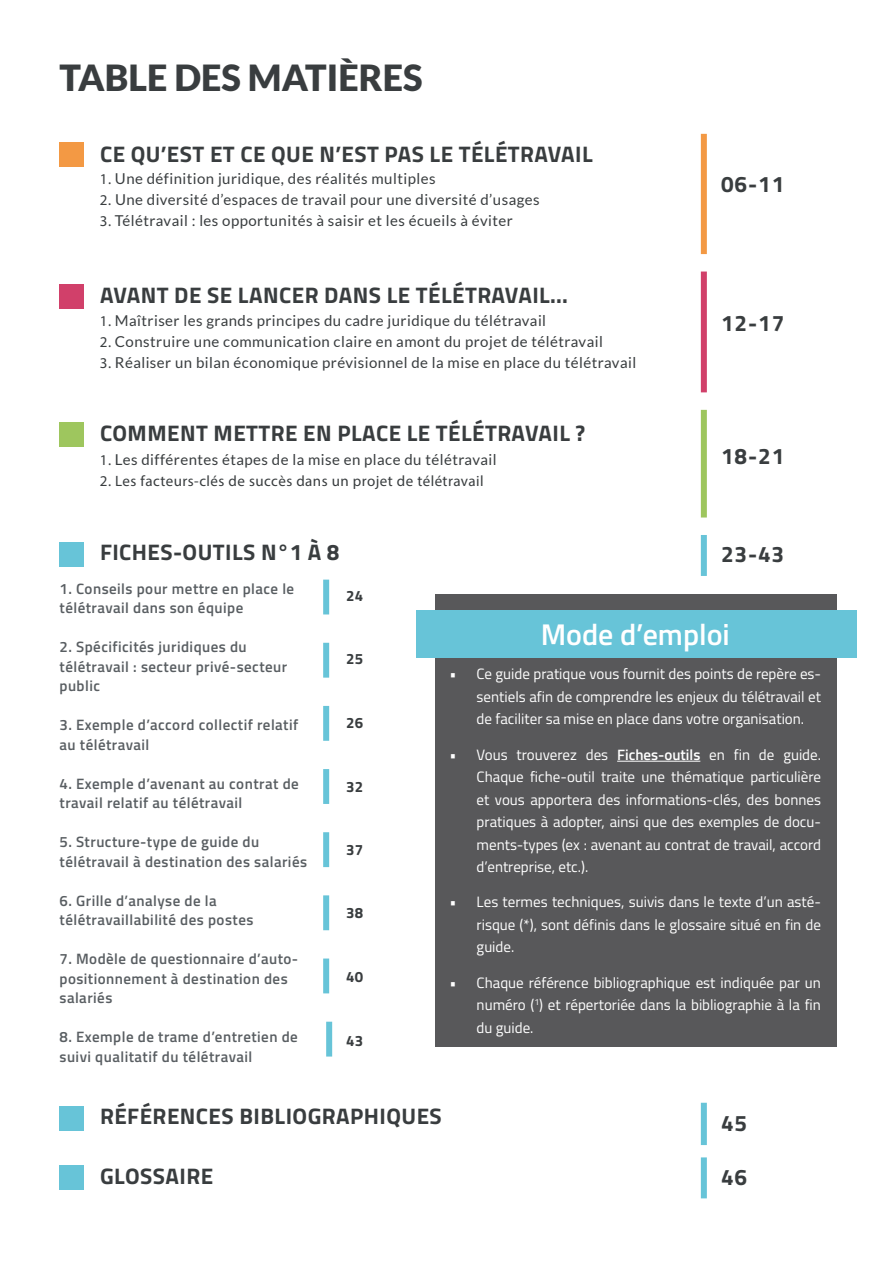
<style>
.page{position:relative;width:893px;height:1263px;background:#fff}
.page>*{position:absolute;margin:0;border:0;box-sizing:border-box;transform-origin:0 0}
.t1{font:900 36px "Lato";color:#393d3f}
.t2{font:600 30px "Titillium";color:#fff}
.t3{font:700 22.5px "Titillium";letter-spacing:.02em;color:#393d3f}
.t4{font:15px/22.5px "Titillium";color:#fff;text-align:justify}
.t5{font:600 15px/19.5px "Titillium";letter-spacing:.03em;color:#595e62}
.t6{font:15px "Lato";letter-spacing:.03em;color:#393d3f}
.t7{font:15px "Myriad Pro";letter-spacing:.03em;color:#393d3f}
.t8{font:700 15px "Titillium";letter-spacing:.03em;color:#393d3f}
.s1{font-family:"Myriad Pro"}
.s2{font-weight:600}
</style>
<div class="page">
<div style="left:701px;top:134px;width:6px;height:120px;background:#f39944"></div>
<div style="left:60px;top:142px;width:24px;height:24px;background:#f39944"></div>
<div style="left:701px;top:272px;width:6px;height:120px;background:#d1406a"></div>
<div style="left:60px;top:284px;width:24px;height:24px;background:#d1406a"></div>
<div style="left:701px;top:410px;width:6px;height:107px;background:#9ec65e"></div>
<div style="left:60px;top:422px;width:24px;height:24px;background:#9ec65e"></div>
<div style="left:435px;top:595px;width:402px;height:452px;background:#58585a"></div>
<hr style="left:617px;top:761px;width:83px;height:1px;background:#fff">
<div style="left:416px;top:611px;width:440px;height:47px;background:#67c4d8"></div>
<div style="left:60px;top:543px;width:24px;height:24px;background:#67c4d8"></div>
<div style="left:60px;top:1166px;width:24px;height:24px;background:#67c4d8"></div>
<div style="left:701px;top:1157px;width:6px;height:41px;background:#67c4d8"></div>
<div style="left:60px;top:1106px;width:24px;height:24px;background:#67c4d8"></div>
<div style="left:701px;top:1103px;width:6px;height:42px;background:#67c4d8"></div>
<div style="left:701px;top:535px;width:6px;height:41px;background:#67c4d8"></div>
<div style="left:323px;top:580px;width:6px;height:34px;background:#67c4d8"></div>
<div style="left:323px;top:643px;width:6px;height:35px;background:#67c4d8"></div>
<div style="left:323px;top:706px;width:6px;height:35px;background:#67c4d8"></div>
<div style="left:323px;top:769px;width:6px;height:35px;background:#67c4d8"></div>
<div style="left:323px;top:832px;width:6px;height:35px;background:#67c4d8"></div>
<div style="left:323px;top:895px;width:6px;height:35px;background:#67c4d8"></div>
<div style="left:323px;top:958px;width:6px;height:35px;background:#67c4d8"></div>
<div style="left:326px;top:1022px;width:6px;height:34px;background:#67c4d8"></div>
<h1 class="t1" style="left:60px;top:56px;width:364px">TABLE DES MATIÈRES</h1>
<h3 class="t3" style="left:100px;top:137px;width:494px">CE QU’EST ET CE QUE N’EST PAS LE TÉLÉTRAVAIL</h3>
<p class="t6" style="left:100px;top:170px;width:337px"><span class="s1">1.</span> Une définition juridique, des réalités multiples</p>
<p class="t6" style="left:100px;top:191px;width:441px"><span class="s1">2</span>. Une diversité d’espaces de travail pour une diversité d’usages</p>
<p class="t6" style="left:100px;top:212px;width:414px"><span class="s1">3.</span> Télétravail : les opportunités à saisir et les écueils à éviter</p>
<h3 class="t3" style="left:721px;top:167px;width:65px">06-11</h3>
<h3 class="t3" style="left:100px;top:278px;width:469px">AVANT DE SE LANCER DANS LE TÉLÉTRAVAIL...</h3>
<p class="t6" style="left:100px;top:312px;width:448px"><span class="s1">1.</span> Maîtriser les grands principes du cadre juridique du télétravail</p>
<h3 class="t3" style="left:721px;top:306px;width:65px">12-17</h3>
<p class="t6" style="left:100px;top:333px;width:504px"><span class="s1">2.</span> Construire une communication claire en amont du projet de télétravail</p>
<p class="t6" style="left:100px;top:354px;width:538px"><span class="s1">3.</span> Réaliser un bilan économique prévisionnel de la mise en place du télétravail</p>
<h3 class="t3" style="left:100px;top:416px;width:487px">COMMENT METTRE EN PLACE LE TÉLÉTRAVAIL ?</h3>
<p class="t6" style="left:100px;top:452px;width:398px"><span class="s1">1.</span> Les différentes étapes de la mise en place du télétravail</p>
<h3 class="t3" style="left:721px;top:439px;width:65px">18-21</h3>
<p class="t7" style="left:100px;top:472px;width:385px">2. Les facteurs-clés de succès dans un projet de télétravail</p>
<h3 class="t3" style="left:100px;top:534px;width:241px">FICHES-OUTILS N°1 À 8</h3>
<p class="t5" style="left:60px;top:578px;width:236px">1. Conseils pour mettre en place le télétravail dans son équipe</p>
<p class="t5" style="left:60px;top:636px;width:229px">2. Spécificités juridiques du télétravail : secteur privé-secteur public</p>
<p class="t5" style="left:60px;top:714px;width:240px">3. Exemple d’accord collectif relatif au télétravail</p>
<p class="t5" style="left:60px;top:773px;width:241px">4. Exemple d’avenant au contrat de travail relatif au télétravail</p>
<p class="t5" style="left:60px;top:831px;width:249px">5. Structure-type de guide du télétravail à destination des salariés</p>
<p class="t5" style="left:60px;top:890px;width:195px">6. Grille d’analyse de la télétravaillabilité des postes</p>
<p class="t5" style="left:60px;top:948px;width:240px">7. Modèle de questionnaire d’auto&shy;positionnement à destination des salariés</p>
<p class="t5" style="left:60px;top:1026px;width:240px">8. Exemple de trame d’entretien de suivi qualitatif du télétravail</p>
<p class="t8" style="left:346px;top:584px;width:19px">24</p>
<p class="t8" style="left:346px;top:647px;width:19px">25</p>
<p class="t8" style="left:346px;top:711px;width:19px">26</p>
<p class="t8" style="left:346px;top:775px;width:19px">32</p>
<p class="t8" style="left:346px;top:838px;width:19px">37</p>
<p class="t8" style="left:346px;top:901px;width:19px">38</p>
<p class="t8" style="left:346px;top:966px;width:19px">40</p>
<p class="t8" style="left:346px;top:1029px;width:19px">43</p>
<h3 class="t3" style="left:721px;top:537px;width:65px">23-43</h3>
<h2 class="t2" style="left:541px;top:612px;width:191px">Mode d’emploi</h2>
<p class="t4" style="left:477px;top:662px;width:346px;text-indent:-27px">• Ce guide pratique vous fournit des points de repère es&shy;sentiels afin de comprendre les enjeux du télétravail et de faciliter sa mise en place dans votre organisation.</p>
<p class="t4" style="left:477px;top:742px;width:346px;text-indent:-27px">• Vous trouverez des <span class="s2">Fiches-outils</span> en fin de guide.<br>Chaque fiche-outil traite une thématique particulière et vous apportera des informations-clés, des bonnes pratiques à adopter, ainsi que des exemples de docu&shy;ments-types (ex : avenant au contrat de travail, accord d’entreprise, etc.).</p>
<p class="t4" style="left:477px;top:890px;width:346px;text-indent:-27px">• Les termes techniques, suivis dans le texte d’un asté&shy;risque (*), sont définis dans le glossaire situé en fin de guide.</p>
<p class="t4" style="left:477px;top:970px;width:346px;text-indent:-27px">• Chaque référence bibliographique est indiquée par un numéro (<sup>1</sup>) et répertoriée dans la bibliographie à la fin du guide.</p>
<h3 class="t3" style="left:100px;top:1099px;width:343px">RÉFÉRENCES BIBLIOGRAPHIQUES</h3>
<h3 class="t3" style="left:721px;top:1105px;width:28px">45</h3>
<h3 class="t3" style="left:100px;top:1159px;width:115px">GLOSSAIRE</h3>
<h3 class="t3" style="left:721px;top:1159px;width:28px">46</h3>
</div>
